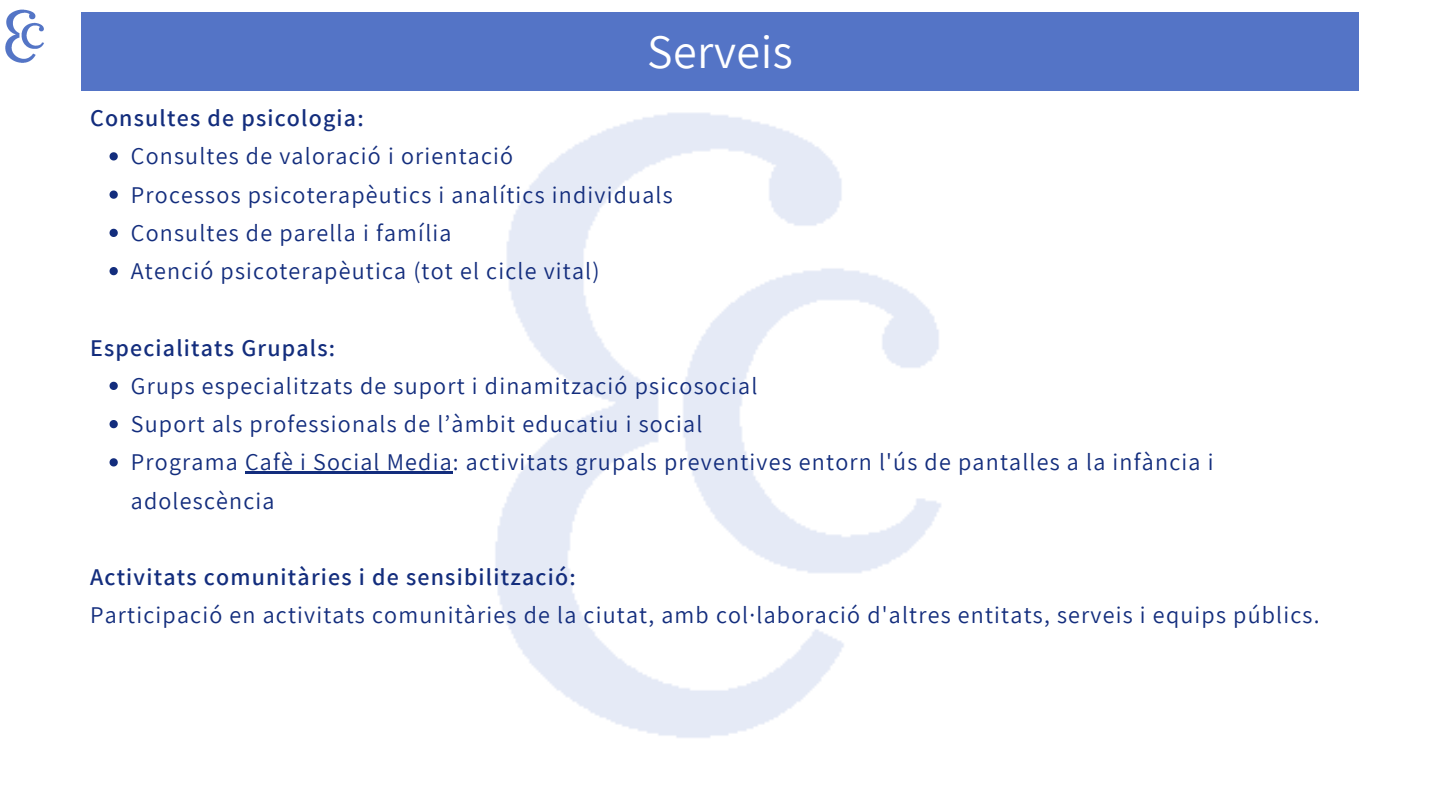
<style>
.page{position:relative;width:1440px;height:810px;background:#fff}
.page>*{position:absolute;margin:0;border:0;box-sizing:border-box;transform-origin:0 0}
.t1{font:48px "Assistant";letter-spacing:.01em;color:#fff}
.t2{font:24px/38.2px "Assistant";letter-spacing:.05em;color:#132d7d}
.t3{font:600 24px "Assistant";letter-spacing:.05em;color:#132d7d}
</style>
<div class="page">
<img style="left:5px;top:9px;width:39px;height:54px">
<img style="left:424px;top:113px;width:517px;height:625px">
<svg style="left:110px;top:152px;width:8px;height:8px"></svg>
<svg style="left:110px;top:190px;width:8px;height:9px"></svg>
<svg style="left:110px;top:229px;width:8px;height:8px"></svg>
<svg style="left:110px;top:267px;width:8px;height:8px"></svg>
<svg style="left:110px;top:382px;width:8px;height:8px"></svg>
<svg style="left:110px;top:420px;width:8px;height:8px"></svg>
<svg style="left:110px;top:458px;width:8px;height:8px"></svg>
<hr style="left:245px;top:472px;width:208px;height:2px;background:#132d7d">
<div style="left:81px;top:12px;width:1278px;height:79px;background:#5474c6"></div>
<p class="t1" style="left:647px;top:19px;width:147px">Serveis</p>
<p class="t3" style="left:90px;top:101px;width:275px">Consultes de psicologia:</p>
<h1 class="t2" style="left:131px;top:136px;width:384px">Consultes de valoració i orientació</h1>
<h2 class="t2" style="left:131px;top:175px;width:543px">Processos psicoterapèutics i analítics individuals</h2>
<p class="t2" style="left:131px;top:213px;width:322px">Consultes de parella i família</p>
<p class="t2" style="left:131px;top:251px;width:470px">Atenció psicoterapèutica (tot el cicle vital)</p>
<p class="t3" style="left:90px;top:331px;width:247px">Especialitats Grupals:</p>
<p class="t2" style="left:131px;top:366px;width:628px">Grups especialitzats de suport i dinamització psicosocial</p>
<h2 class="t2" style="left:131px;top:404px;width:573px">Suport als professionals de l’àmbit educatiu i social</h2>
<p class="t2" style="left:131px;top:442px;width:1084px">Programa Cafè i Social Media: activitats grupals preventives entorn l'ús de pantalles a la infància i adolescència</p>
<p class="t3" style="left:90px;top:560px;width:487px">Activitats comunitàries i de sensibilització:</p>
<p class="t2" style="left:90px;top:595px;width:1231px">Participació en activitats comunitàries de la ciutat, amb col·laboració d'altres entitats, serveis i equips públics.</p>
</div>
